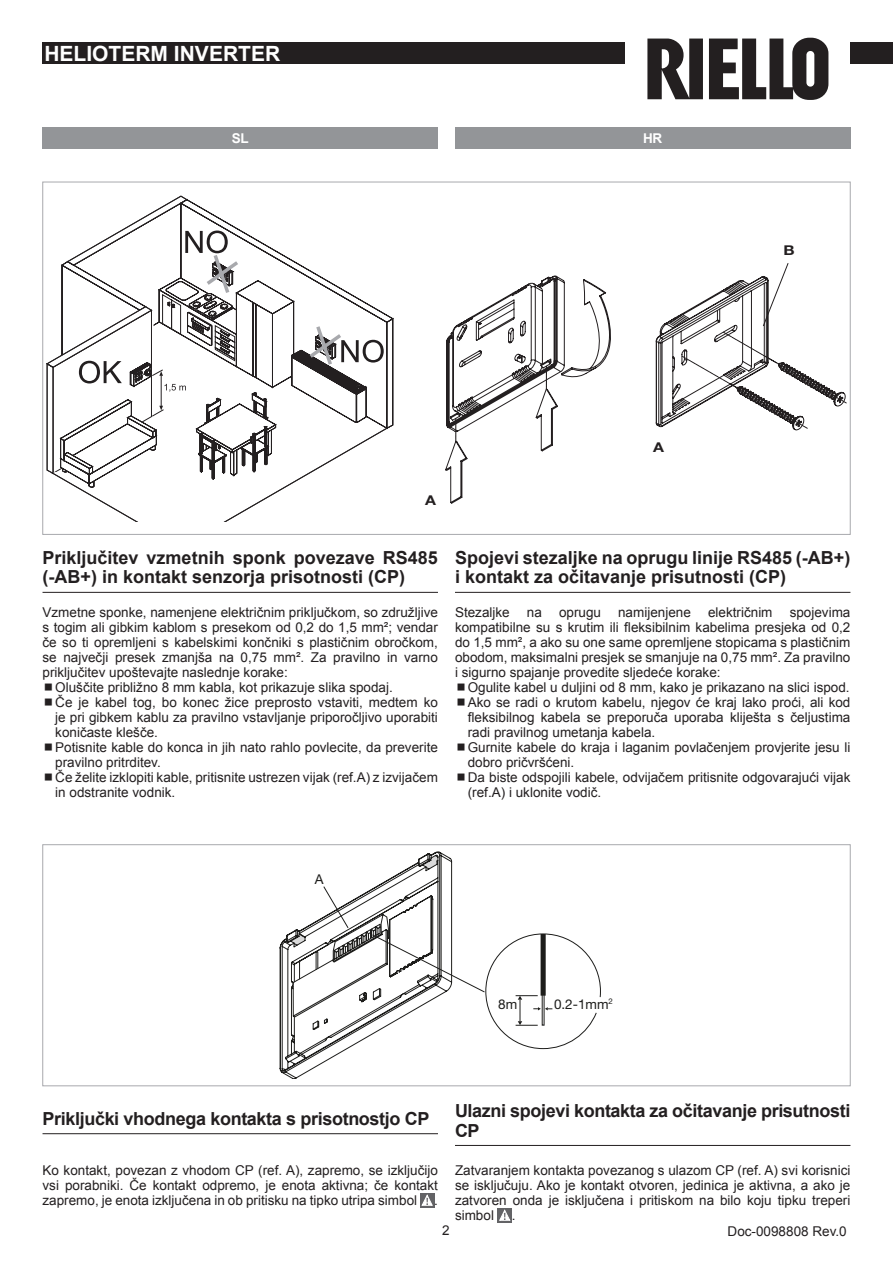
<style>
.page{position:relative;width:893px;height:1263px;background:#fff}
.page>*{position:absolute;margin:0;border:0;box-sizing:border-box;transform-origin:0 0}
.t1{font:700 21px "Arial";color:#fff}
.titoli{font:700 18px/19.5px "Arial";color:#231f20}
.titoli-2{font:700 18px/19.5px "Arial";letter-spacing:-.02em;color:#231f20}
.testo_base{font:13.5px/15px "Arial";color:#231f20;text-align:justify}
.t2{font:13.5px "Helvetica Neue LT Std";color:#1d1d1b}
.t3{font:700 13.5px "Arial";color:#fff}
.t4{font:700 13.5px "Helvetica Neue LT Std";color:#231f20;scale:1.18 1}
</style>
<div class="page">
<div style="left:43px;top:43px;width:582px;height:21px;background:#231f20"></div>
<div style="left:850px;top:43px;width:43px;height:21px;background:#231f20"></div>
<svg style="left:647px;top:39px;width:56px;height:60px"></svg>
<svg style="left:709px;top:38px;width:119px;height:62px"></svg>
<svg style="left:47px;top:196px;width:340px;height:326px"></svg>
<svg style="left:446px;top:276px;width:165px;height:227px"></svg>
<svg style="left:656px;top:263px;width:190px;height:168px"></svg>
<svg style="left:280px;top:852px;width:321px;height:227px"></svg>
<div style="left:43px;top:844px;width:807px;height:242px;border:1px solid #a8a9ad"></div>
<div style="left:43px;top:128px;width:395px;height:21px;background:#939598"></div>
<hr style="left:43px;top:592px;width:395px;height:1px;background:#231f20">
<hr style="left:43px;top:1133px;width:395px;height:1px;background:#231f20">
<div style="left:420px;top:1193px;width:14px;height:14px;background:#636366"></div>
<svg style="left:421px;top:1194px;width:12px;height:12px"></svg>
<hr style="left:455px;top:592px;width:395px;height:1px;background:#231f20">
<hr style="left:455px;top:1145px;width:395px;height:1px;background:#231f20">
<div style="left:498px;top:1208px;width:14px;height:14px;background:#636366"></div>
<svg style="left:499px;top:1209px;width:12px;height:12px"></svg>
<div style="left:455px;top:128px;width:395px;height:21px;background:#939598"></div>
<h1 class="t1" style="left:44px;top:40px;width:237px">HELIOTERM INVERTER</h1>
<p class="t3" style="left:232px;top:129px;width:18px">SL</p>
<p class="t3" style="left:643px;top:129px;width:21px">HR</p>
<p class="t4" style="left:783px;top:242px;width:11px">B</p>
<p class="t4" style="left:425px;top:492px;width:11px">A</p>
<p class="t4" style="left:653px;top:439px;width:11px">A</p>
<p class="titoli" style="left:43px;top:548px;width:397px">Priključitev vzmetnih sponk povezave RS485 (-AB+) in kontakt senzorja prisotnosti (CP)</p>
<p class="testo_base" style="left:43px;top:605px;width:397px">Vzmetne sponke, namenjene električnim priključkom, so združljive s togim ali gibkim kablom s presekom od 0,2 do 1,5 mm²; vendar če so ti opremljeni s kabelskimi končniki s plastičnim obročkom, se največji presek zmanjša na 0,75 mm². Za pravilno in varno priključitev upoštevajte naslednje korake:</p>
<p class="testo_base" style="left:55px;top:680px;width:339px">Oluščite približno 8 mm kabla, kot prikazuje slika spodaj.</p>
<p class="testo_base" style="left:55px;top:695px;width:384px">Če je kabel tog, bo konec žice preprosto vstaviti, medtem ko je pri gibkem kablu za pravilno vstavljanje priporočljivo uporabiti koničaste klešče.</p>
<p class="testo_base" style="left:55px;top:740px;width:384px">Potisnite kable do konca in jih nato rahlo povlecite, da preverite pravilno pritrditev.</p>
<p class="testo_base" style="left:55px;top:770px;width:384px">Če želite izklopiti kable, pritisnite ustrezen vijak (ref.A) z izvijačem in odstranite vodnik.</p>
<p class="titoli" style="left:455px;top:548px;width:397px">Spojevi stezaljke na oprugu linije RS485 (-AB+) i kontakt za očitavanje prisutnosti (CP)</p>
<p class="testo_base" style="left:455px;top:605px;width:56px">Stezaljke</p>
<p class="testo_base" style="left:527px;top:605px;width:17px">na</p>
<p class="testo_base" style="left:559px;top:605px;width:44px">oprugu</p>
<p class="testo_base" style="left:618px;top:605px;width:74px">namijenjene</p>
<p class="testo_base" style="left:708px;top:605px;width:66px">električnim</p>
<p class="testo_base" style="left:455px;top:605px;width:397px;text-indent:335px">spojevima kompatibilne su s krutim ili fleksibilnim kabelima presjeka od 0,2 do 1,5 mm², a ako su one same opremljene stopicama s plastičnim obodom, maksimalni presjek se smanjuje na 0,75 mm². Za pravilno i sigurno spajanje provedite sljedeće korake:</p>
<p class="testo_base" style="left:468px;top:680px;width:383px">Ogulite kabel u duljini od 8 mm, kako je prikazano na slici ispod.</p>
<p class="testo_base" style="left:468px;top:695px;width:384px">Ako se radi o krutom kabelu, njegov će kraj lako proći, ali kod fleksibilnog kabela se preporuča uporaba kliješta s čeljustima radi pravilnog umetanja kabela.</p>
<p class="testo_base" style="left:468px;top:740px;width:384px">Gurnite kabele do kraja i laganim povlačenjem provjerite jesu li dobro pričvršćeni.</p>
<p class="testo_base" style="left:468px;top:770px;width:384px">Da biste odspojili kabele, odvijačem pritisnite odgovarajući vijak (ref.A) i uklonite vodič.</p>
<p class="t2" style="left:315px;top:871px;width:10px">A</p>
<p class="t2" style="left:498px;top:996px;width:21px">8m</p>
<p class="t2" style="left:554px;top:996px;width:60px">0.2-1mm<sup>2</sup></p>
<p class="titoli-2" style="left:43px;top:1109px;width:388px">Priključki vhodnega kontakta s prisotnostjo CP</p>
<p class="testo_base" style="left:43px;top:1163px;width:397px">Ko kontakt, povezan z vhodom CP (ref. A), zapremo, se izključijo vsi porabniki. Če kontakt odpremo, je enota aktivna; če kontakt zapremo, je enota izključena in ob pritisku na tipko utripa simbol</p>
<p class="testo_base" style="left:434px;top:1193px;width:5px">.</p>
<p class="titoli-2" style="left:455px;top:1101px;width:397px">Ulazni spojevi kontakta za očitavanje prisutnosti<br>CP</p>
<p class="testo_base" style="left:455px;top:1163px;width:397px">Zatvaranjem kontakta povezanog s ulazom CP (ref. A) svi korisnici se isključuju. Ako je kontakt otvoren, jedinica je aktivna, a ako je zatvoren onda je isključena i pritiskom na bilo koju tipku treperi simbol</p>
<p class="testo_base" style="left:512px;top:1208px;width:5px">.</p>
<p class="testo_base" style="left:442px;top:1223px;width:9px">2</p>
<p class="testo_base" style="left:728px;top:1223px;width:121px">Doc-0098808 Rev.0</p>
</div>
